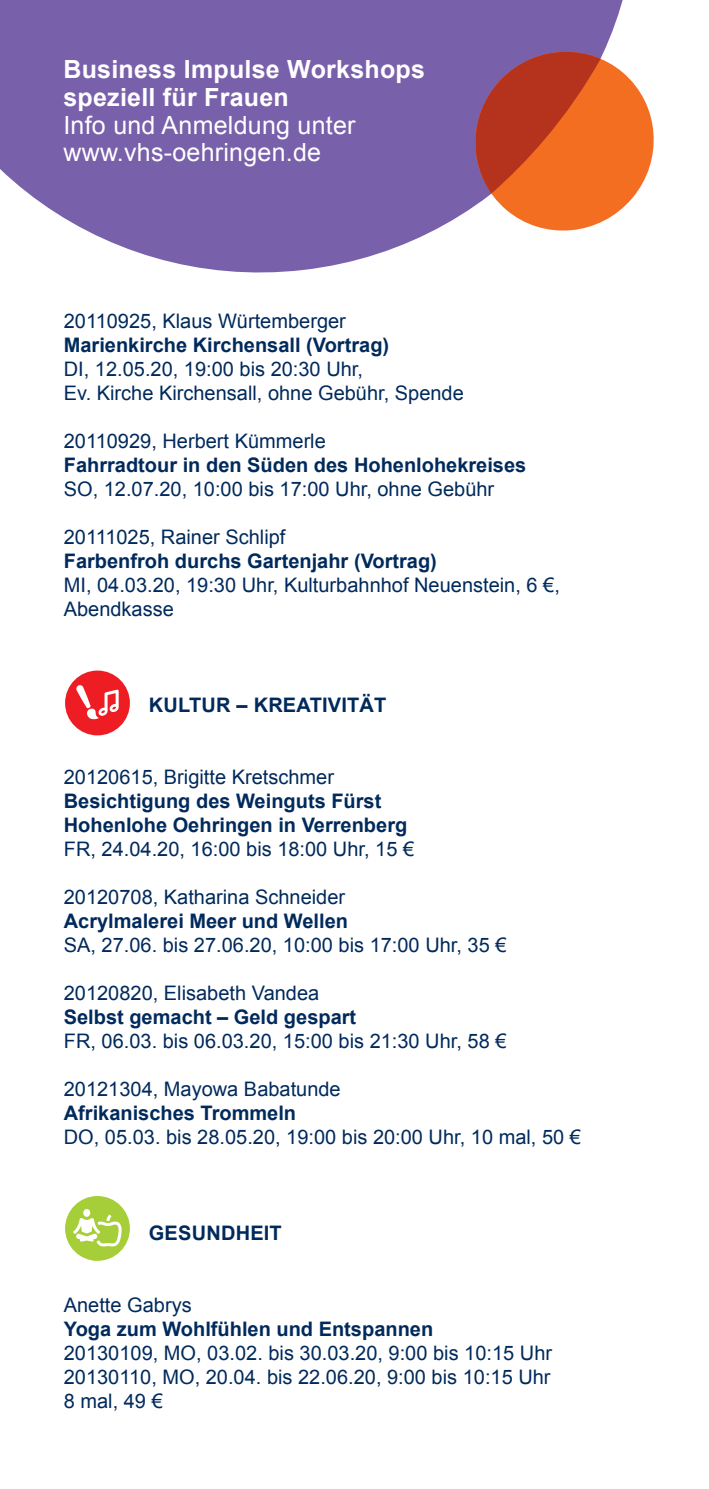
<style>
.page{position:relative;width:709px;height:1489px;background:#fff}
.page>*{position:absolute;margin:0;border:0;box-sizing:border-box;transform-origin:0 0}
.t1{font:700 25px/27.5px "Arial";letter-spacing:.01em;color:#fff}
.t2{font:25px/27.5px "Arial";letter-spacing:.01em;color:#fff}
.t3{font:20px/24px "Arial";color:#002a5c}
.t4{font:700 20px/24px "Arial";color:#002a5c}
</style>
<div class="page">
<div style="left:65px;top:670px;width:65px;height:65px;background:#ee1d23;border-radius:50%"></div>
<svg style="left:76px;top:685px;width:43px;height:34px"></svg>
<svg style="left:0;top:0;width:623px;height:273px;background:#8a74b4"></svg>
<svg style="left:465px;top:41px;width:189px;height:200px"></svg>
<div style="left:65px;top:1195px;width:65px;height:65px;background:#a6ce39;border-radius:50%"></div>
<svg style="left:83px;top:1208px;width:7px;height:8px"></svg>
<svg style="left:73px;top:1214px;width:49px;height:32px"></svg>
<p class="t1" style="left:63px;top:57px;width:363px">Business Impulse Workshops speziell für Frauen</p>
<p class="t2" style="left:63px;top:111px;width:294px">Info und Anmeldung unter www.vhs-oehringen.de</p>
<p class="t3" style="left:64px;top:309px;width:283px">20110925, Klaus Würtemberger</p>
<p class="t4" style="left:64px;top:333px;width:327px">Marienkirche Kirchensall (Vortrag)</p>
<p class="t3" style="left:64px;top:357px;width:401px">DI, 12.05.20, 19:00 bis 20:30 Uhr,<br>Ev. Kirche Kirchensall, ohne Gebühr, Spende</p>
<p class="t3" style="left:64px;top:429px;width:263px">20110929, Herbert Kümmerle</p>
<p class="t4" style="left:64px;top:453px;width:464px">Fahrradtour in den Süden des Hohenlohekreises</p>
<p class="t3" style="left:64px;top:477px;width:432px">SO, 12.07.20, 10:00 bis 17:00 Uhr, ohne Gebühr</p>
<p class="t3" style="left:64px;top:525px;width:223px">20111025, Rainer Schlipf</p>
<p class="t4" style="left:64px;top:549px;width:375px">Farbenfroh durchs Gartenjahr (Vortrag)</p>
<p class="t3" style="left:64px;top:573px;width:497px">MI, 04.03.20, 19:30 Uhr, Kulturbahnhof Neuenstein, 6 €,<br>Abendkasse</p>
<p class="t4" style="left:149px;top:693px;width:239px">KULTUR – KREATIVITÄT</p>
<p class="t3" style="left:64px;top:765px;width:272px">20120615, Brigitte Kretschmer</p>
<p class="t4" style="left:64px;top:789px;width:345px">Besichtigung des Weinguts Fürst<br>Hohenlohe Oehringen in Verrenberg</p>
<p class="t3" style="left:64px;top:837px;width:352px">FR, 24.04.20, 16:00 bis 18:00 Uhr, 15 €</p>
<p class="t3" style="left:64px;top:885px;width:283px">20120708, Katharina Schneider</p>
<p class="t4" style="left:64px;top:909px;width:286px">Acrylmalerei Meer und Wellen</p>
<p class="t3" style="left:64px;top:933px;width:444px">SA, 27.06. bis 27.06.20, 10:00 bis 17:00 Uhr, 35 €</p>
<p class="t3" style="left:64px;top:981px;width:257px">20120820, Elisabeth Vandea</p>
<p class="t4" style="left:64px;top:1005px;width:294px">Selbst gemacht – Geld gespart</p>
<p class="t3" style="left:64px;top:1029px;width:444px">FR, 06.03. bis 06.03.20, 15:00 bis 21:30 Uhr, 58 €</p>
<p class="t3" style="left:64px;top:1077px;width:278px">20121304, Mayowa Babatunde</p>
<p class="t4" style="left:64px;top:1101px;width:234px">Afrikanisches Trommeln</p>
<p class="t3" style="left:64px;top:1125px;width:518px">DO, 05.03. bis 28.05.20, 19:00 bis 20:00 Uhr, 10 mal, 50 €</p>
<p class="t4" style="left:149px;top:1221px;width:134px">GESUNDHEIT</p>
<p class="t3" style="left:64px;top:1293px;width:129px">Anette Gabrys</p>
<p class="t4" style="left:64px;top:1317px;width:371px">Yoga zum Wohlfühlen und Entspannen</p>
<p class="t3" style="left:64px;top:1341px;width:490px;text-align:justify">20130109, MO, 03.02. bis 30.03.20, 9:00 bis 10:15 Uhr 20130110, MO, 20.04. bis 22.06.20, 9:00 bis 10:15 Uhr 8 mal, 49 €</p>
</div>
